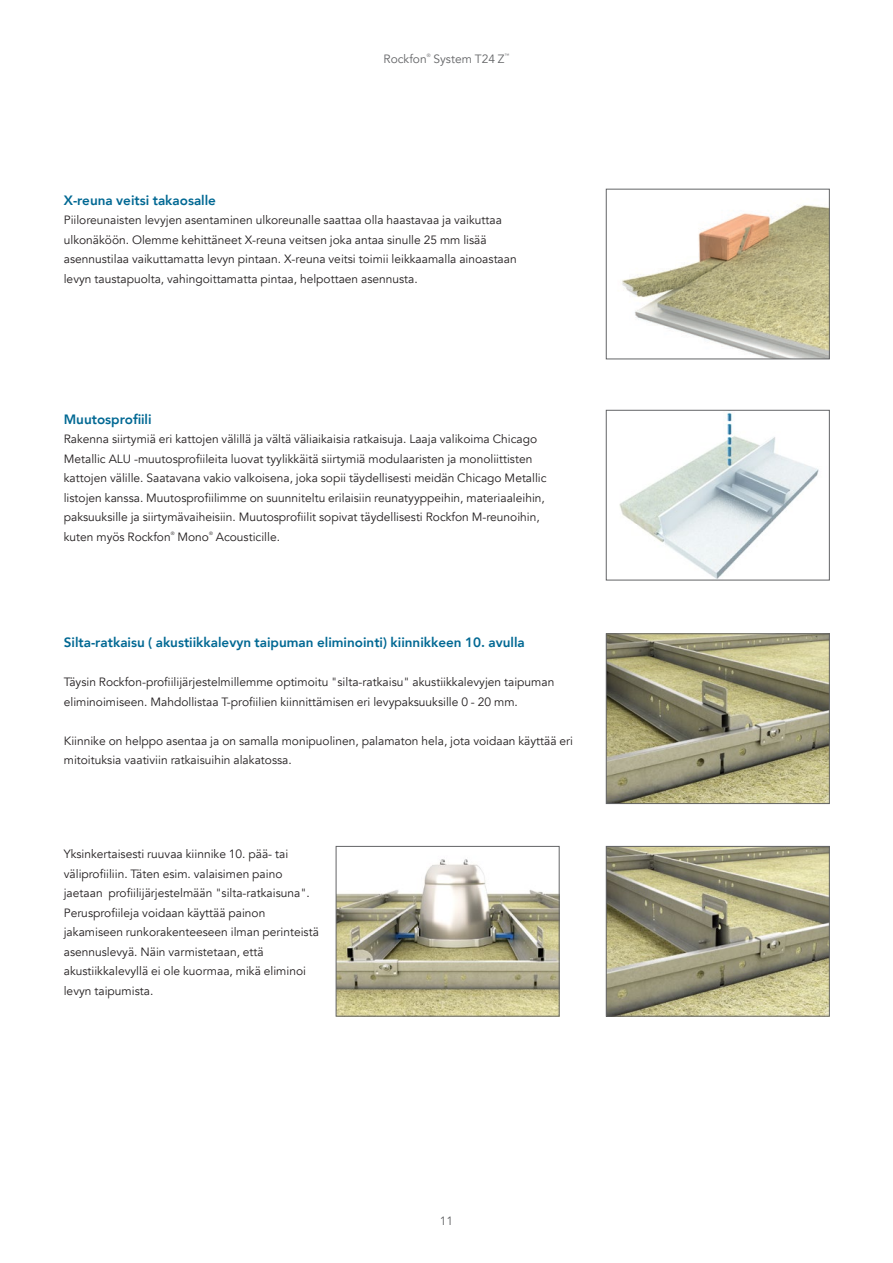
<style>
.page{position:relative;width:893px;height:1263px;background:#fff}
.page>*{position:absolute;margin:0;border:0;box-sizing:border-box;transform-origin:0 0}
.t1{font:800 13.5px "Avenir";color:#006893}
.t2{font:12px/19.5px "Avenir";color:#231f20}
.t3{font:12px "Avenir";color:#636466}
.t4{font:4.8px "Avenir";color:#636466}
.t5{font:4.8px "Avenir";color:#231f20}
</style>
<div class="page">
<img style="left:622px;top:205px;width:205px;height:152px">
<div style="left:606px;top:189px;width:223px;height:170px;border:1px solid #636466"></div>
<img style="left:619px;top:412px;width:200px;height:166px">
<div style="left:606px;top:410px;width:223px;height:170px;border:1px solid #636466"></div>
<img style="left:608px;top:636px;width:219px;height:166px">
<div style="left:606px;top:634px;width:223px;height:170px;border:1px solid #636466"></div>
<img style="left:608px;top:848px;width:219px;height:166px">
<div style="left:606px;top:846px;width:223px;height:170px;border:1px solid #636466"></div>
<img style="left:338px;top:859px;width:219px;height:155px">
<div style="left:336px;top:846px;width:223px;height:170px;border:1px solid #636466"></div>
<p class="t3" style="left:384px;top:52px;width:45px">Rockfon</p>
<p class="t4" style="left:427px;top:53px;width:5px">®</p>
<p class="t3" style="left:433px;top:52px;width:73px">System T24 Z</p>
<p class="t4" style="left:505px;top:53px;width:6px">™</p>
<p class="t1" style="left:64px;top:189px;width:154px">X-reuna veitsi takaosalle</p>
<p class="t2" style="left:64px;top:210px;width:454px">Piiloreunaisten levyjen asentaminen ulkoreunalle saattaa olla haastavaa ja vaikuttaa ulkonäköön. Olemme kehittäneet X-reuna veitsen joka antaa sinulle 25 mm lisää asennustilaa vaikuttamatta levyn pintaan. X-reuna veitsi toimii leikkaamalla ainoastaan levyn taustapuolta, vahingoittamatta pintaa, helpottaen asennusta.</p>
<p class="t1" style="left:64px;top:408px;width:89px">Muutosprofiili</p>
<p class="t2" style="left:64px;top:429px;width:484px">Rakenna siirtymiä eri kattojen välillä ja vältä väliaikaisia ratkaisuja. Laaja valikoima Chicago Metallic ALU -muutosprofiileita luovat tyylikkäitä siirtymiä modulaaristen ja monoliittisten kattojen välille. Saatavana vakio valkoisena, joka sopii täydellisesti meidän Chicago Metallic listojen kanssa. Muutosprofiilimme on suunniteltu erilaisiin reunatyyppeihin, materiaaleihin, paksuuksille ja siirtymävaiheisiin. Muutosprofiilit sopivat täydellisesti Rockfon M-reunoihin, kuten myös Rockfon</p>
<p class="t5" style="left:171px;top:530px;width:5px">®</p>
<p class="t2" style="left:177px;top:527px;width:33px">Mono</p>
<p class="t5" style="left:209px;top:530px;width:5px">®</p>
<p class="t2" style="left:216px;top:527px;width:66px">Acousticille.</p>
<p class="t1" style="left:64px;top:632px;width:463px">Silta-ratkaisu ( akustiikkalevyn taipuman eliminointi) kiinnikkeen 10. avulla</p>
<p class="t2" style="left:64px;top:672px;width:492px">Täysin Rockfon-profiilijärjestelmillemme optimoitu "silta-ratkaisu" akustiikkalevyjen taipuman eliminoimiseen. Mahdollistaa T-profiilien kiinnittämisen eri levypaksuuksille 0 - 20 mm.</p>
<p class="t2" style="left:64px;top:731px;width:511px">Kiinnike on helppo asentaa ja on samalla monipuolinen, palamaton hela, jota voidaan käyttää eri mitoituksia vaativiin ratkaisuihin alakatossa.</p>
<p class="t2" style="left:64px;top:844px;width:257px">Yksinkertaisesti ruuvaa kiinnike 10. pää- tai väliprofiiliin. Täten esim. valaisimen paino jaetaan profiilijärjestelmään "silta-ratkaisuna".<br>Perusprofiileja voidaan käyttää painon jakamiseen runkorakenteeseen ilman perinteistä asennuslevyä. Näin varmistetaan, että akustiikkalevyllä ei ole kuormaa, mikä eliminoi levyn taipumista.</p>
<p class="t3" style="left:440px;top:1213px;width:15px">11</p>
</div>
